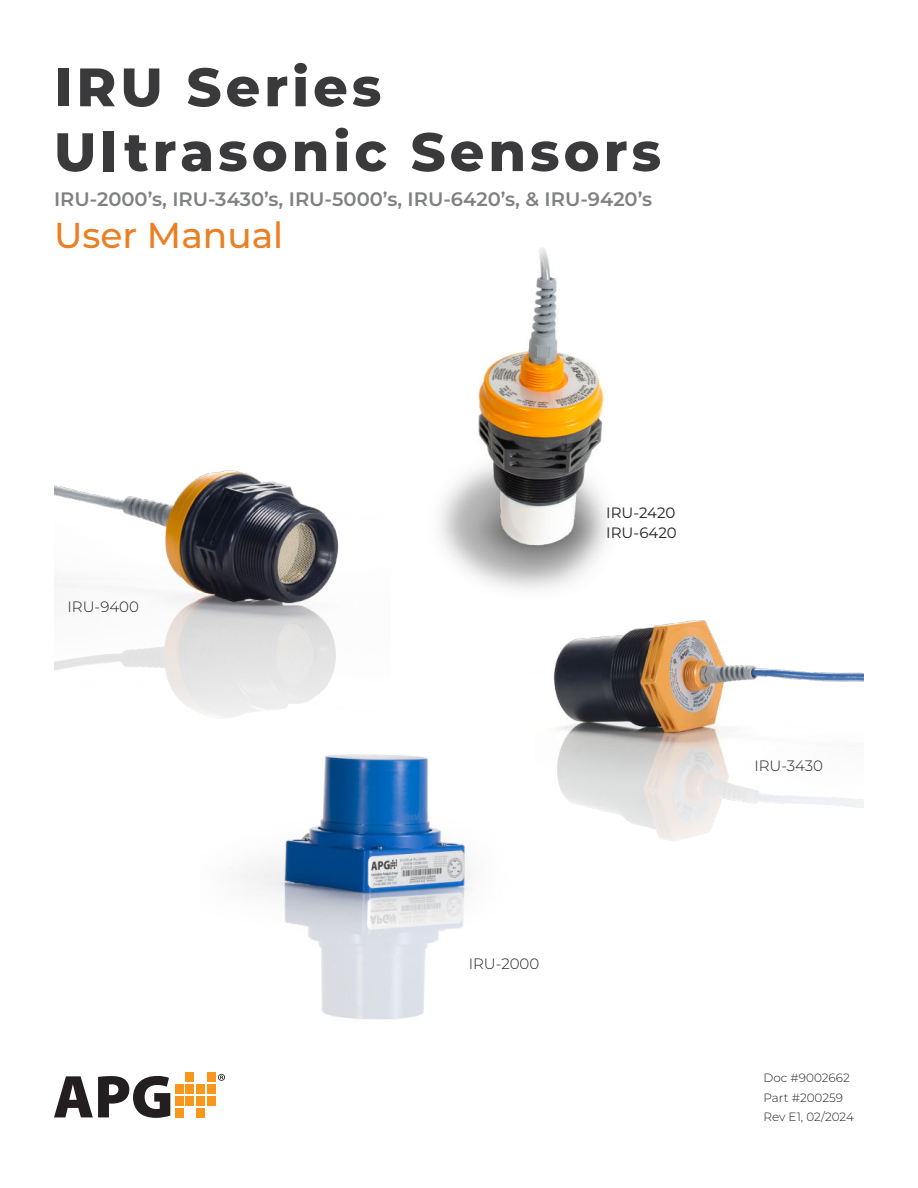
<style>
.page{position:relative;width:918px;height:1188px;background:#fff}
.page>*{position:absolute;margin:0;border:0;box-sizing:border-box;transform-origin:0 0}
.t1{font:800 54px/64.8px "Montserrat";letter-spacing:.075em;color:#3a3a3c}
.t2{font:500 36px "Montserrat";color:#ea7f23}
.t3{font:600 19.5px "Montserrat";color:#808181}
.t4{font:300 15px "Montserrat";color:#231f20}
.t5{font:15px/19.5px "Montserrat";color:#231f20}
.t6{font:300 12px/19.5px "Montserrat";color:#231f20}
</style>
<div class="page">
<div style="left:175px;top:1108px;width:8px;height:10px;background:#f7981d"></div>
<div style="left:175px;top:1096px;width:8px;height:10px;background:#f7981d"></div>
<div style="left:175px;top:1084px;width:8px;height:10px;background:#f7981d"></div>
<div style="left:186px;top:1096px;width:8px;height:10px;background:#f7981d"></div>
<div style="left:186px;top:1084px;width:8px;height:10px;background:#f7981d"></div>
<div style="left:186px;top:1072px;width:8px;height:10px;background:#f7981d"></div>
<div style="left:207px;top:1096px;width:9px;height:10px;background:#f7981d"></div>
<div style="left:207px;top:1084px;width:9px;height:10px;background:#f7981d"></div>
<div style="left:207px;top:1072px;width:9px;height:10px;background:#f7981d"></div>
<div style="left:196px;top:1108px;width:9px;height:10px;background:#f7981d"></div>
<div style="left:196px;top:1096px;width:9px;height:10px;background:#f7981d"></div>
<div style="left:196px;top:1084px;width:9px;height:10px;background:#f7981d"></div>
<svg style="left:54px;top:1076px;width:116px;height:42px"></svg>
<svg style="left:218px;top:1074px;width:7px;height:7px"></svg>
<img style="left:553px;top:620px;width:311px;height:222px">
<img style="left:440px;top:247px;width:168px;height:342px">
<img style="left:242px;top:754px;width:228px;height:265px">
<img style="left:54px;top:470px;width:285px;height:248px">
<h1 class="t1" style="left:54px;top:56px;width:609px">IRU Series<br>Ultrasonic Sensors</h1>
<p class="t3" style="left:54px;top:190px;width:600px">IRU-2000’s, IRU-3430’s, IRU-5000’s, IRU-6420’s, &amp; IRU-9420’s</p>
<h2 class="t2" style="left:54px;top:215px;width:231px">User Manual</h2>
<p class="t4" style="left:68px;top:599px;width:73px">IRU-9400</p>
<p class="t5" style="left:606px;top:504px;width:72px">IRU-2420<br>IRU-6420</p>
<p class="t4" style="left:469px;top:956px;width:72px">IRU-2000</p>
<p class="t4" style="left:754px;top:759px;width:70px">IRU-3430</p>
<p class="t6" style="left:764px;top:1068px;width:92px">Doc #9002662<br>Part #200259<br>Rev E1, 02/2024</p>
</div>
